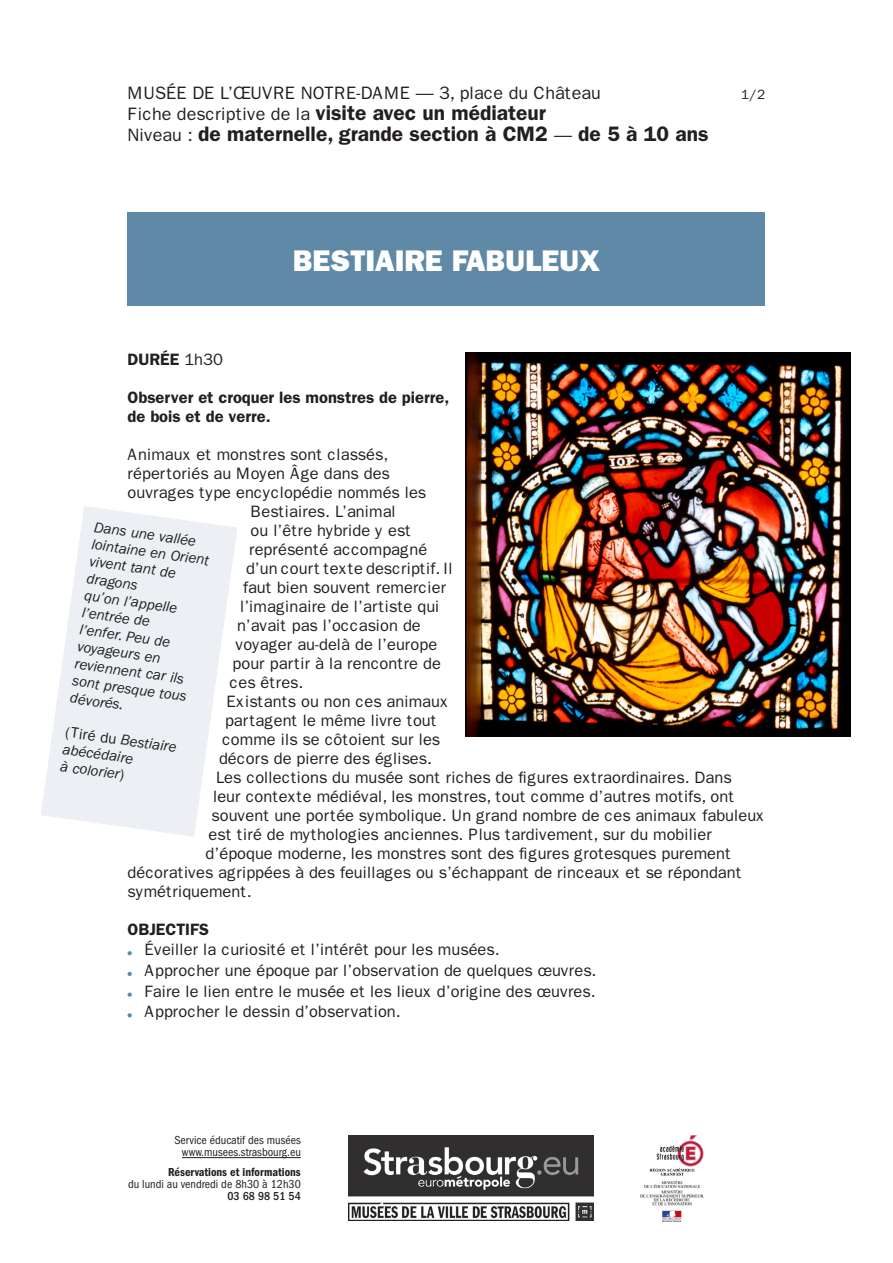
<style>
.page{position:relative;width:893px;height:1263px;background:#fff}
.page>*{position:absolute;margin:0;border:0;box-sizing:border-box;transform-origin:0 0}
.t1{font:800 30px "Franklin Gothic";color:#fff}
.t2{font:600 21px "Franklin Gothic";color:#231f20}
.t3{font:18px "Franklin Gothic";color:#231f20}
.t4{font:16.5px "Franklin Gothic";color:#231f20}
.t5{font:600 16.5px "Franklin Gothic";color:#231f20}
.t6{font:italic 15px/17.2px "Franklin Gothic";color:#231f20}
.t7{font:13.5px "Franklin Gothic";color:#231f20}
.t8{font:condensed 12px "Franklin Gothic";color:#231f20}
.t9{font:600 condensed 12px "Franklin Gothic";color:#231f20}
.t10{font:500 condensed 12px "Franklin Gothic";color:#231f20}
.s1{font-weight:400;font-size:18px}
.s2{font-weight:400}
.s3{font-style:normal}
</style>
<div class="page">
<div style="left:128px;top:213px;width:637px;height:93px;background:#6089a7"></div>
<svg style="left:128px;top:951px;width:4px;height:4px"></svg>
<svg style="left:128px;top:972px;width:4px;height:4px"></svg>
<svg style="left:128px;top:992px;width:4px;height:5px"></svg>
<svg style="left:128px;top:1013px;width:4px;height:4px"></svg>
<svg style="left:41px;top:506px;width:196px;height:331px;fill:#eceff3"></svg>
<img style="left:466px;top:353px;width:384px;height:384px">
<img style="left:349px;top:1135px;width:244px;height:85px">
<img style="left:641px;top:1135px;width:63px;height:86px">
<hr style="left:182px;top:1157px;width:119px;height:1px;background:#231f20">
<p class="t3" style="left:128px;top:82px;width:475px">MUSÉE DE L’ŒUVRE NOTRE-DAME — 3, place du Château</p>
<p class="t7" style="left:741px;top:86px;width:26px">1/2</p>
<p class="t2" style="left:128px;top:100px;width:420px"><span class="s1">Fiche descriptive de la</span> visite avec un médiateur</p>
<p class="t2" style="left:128px;top:121px;width:582px"><span class="s1">Niveau :</span> de maternelle, grande section à CM2 <span class="s1">—</span> de 5 à 10 ans</p>
<p class="t1" style="left:293px;top:243px;width:309px">BESTIAIRE FABULEUX</p>
<p class="t5" style="left:128px;top:350px;width:97px">DURÉE <span class="s2">1h30</span></p>
<p class="t5" style="left:128px;top:388px;width:323px">Observer et croquer les monstres de pierre,</p>
<p class="t5" style="left:128px;top:407px;width:145px">de bois et de verre.</p>
<p class="t4" style="left:128px;top:445px;width:262px">Animaux et monstres sont classés,</p>
<p class="t4" style="left:128px;top:464px;width:264px">répertoriés au Moyen Âge dans des</p>
<p class="t4" style="left:128px;top:483px;width:300px">ouvrages type encyclopédie nommés les</p>
<p class="t4" style="left:251px;top:502px;width:147px">Bestiaires. L’animal</p>
<p class="t4" style="left:251px;top:521px;width:162px">ou l’être hybride y est</p>
<p class="t4" style="left:249px;top:540px;width:180px">représenté accompagné</p>
<p class="t4" style="left:246px;top:559px;width:208px">d’un court texte descriptif. Il</p>
<p class="t4" style="left:243px;top:578px;width:205px">faut bien souvent remercier</p>
<p class="t4" style="left:240px;top:597px;width:201px">l’imaginaire de l’artiste qui</p>
<p class="t4" style="left:237px;top:616px;width:185px">n’avait pas l’occasion de</p>
<p class="t4" style="left:236px;top:635px;width:203px">voyager au-delà de l’europe</p>
<p class="t4" style="left:233px;top:654px;width:210px">pour partir à la rencontre de</p>
<p class="t4" style="left:230px;top:673px;width:75px">ces êtres.</p>
<p class="t4" style="left:227px;top:692px;width:224px">Existants ou non ces animaux</p>
<p class="t4" style="left:225px;top:711px;width:214px">partagent le même livre tout</p>
<p class="t4" style="left:222px;top:730px;width:220px">comme ils se côtoient sur les</p>
<p class="t4" style="left:219px;top:749px;width:215px">décors de pierre des églises.</p>
<p class="t4" style="left:216px;top:768px;width:517px">Les collections du musée sont riches de figures extraordinaires. Dans</p>
<p class="t4" style="left:213px;top:787px;width:523px">leur contexte médiéval, les monstres, tout comme d’autres motifs, ont</p>
<p class="t4" style="left:212px;top:806px;width:555px">souvent une portée symbolique. Un grand nombre de ces animaux fabuleux</p>
<p class="t4" style="left:209px;top:825px;width:505px">est tiré de mythologies anciennes. Plus tardivement, sur du mobilier</p>
<p class="t4" style="left:206px;top:844px;width:527px">d’époque moderne, les monstres sont des figures grotesques purement</p>
<p class="t4" style="left:128px;top:863px;width:616px">décoratives agrippées à des feuillages ou s’échappant de rinceaux et se répondant</p>
<p class="t4" style="left:128px;top:882px;width:126px">symétriquement.</p>
<p class="t5" style="left:128px;top:919px;width:83px">OBJECTIFS</p>
<p class="t4" style="left:145px;top:940px;width:357px">Éveiller la curiosité et l’intérêt pour les musées.</p>
<p class="t4" style="left:145px;top:961px;width:453px">Approcher une époque par l’observation de quelques œuvres.</p>
<p class="t4" style="left:145px;top:982px;width:453px">Faire le lien entre le musée et les lieux d’origine des œuvres.</p>
<p class="t4" style="left:145px;top:1002px;width:258px">Approcher le dessin d’observation.</p>
<p class="t6" style="left:95px;top:518px;width:104px;rotate:8deg">Dans une vallée</p>
<p class="t6" style="left:93px;top:535px;width:120px;rotate:8deg">lointaine en Orient</p>
<p class="t6" style="left:91px;top:552px;width:89px;rotate:8deg">vivent tant de dragons</p>
<p class="t6" style="left:86px;top:587px;width:95px;rotate:8deg">qu’on l’appelle</p>
<p class="t6" style="left:83px;top:604px;width:70px;rotate:8deg">l’entrée de</p>
<p class="t6" style="left:81px;top:621px;width:93px;rotate:8deg">l’enfer. Peu de</p>
<p class="t6" style="left:79px;top:638px;width:86px;rotate:8deg">voyageurs en</p>
<p class="t6" style="left:76px;top:655px;width:112px;rotate:8deg">reviennent car ils</p>
<p class="t6" style="left:74px;top:672px;width:117px;rotate:8deg">sont presque tous</p>
<p class="t6" style="left:71px;top:689px;width:55px;rotate:8deg">dévorés.</p>
<p class="t6" style="left:67px;top:723px;width:114px;rotate:8deg"><span class="s3">(Tiré du</span> Bestiaire abécédaire</p>
<p class="t6" style="left:62px;top:757px;width:67px;rotate:8deg">à colorier<span class="s3">)</span></p>
<p class="t8" style="left:175px;top:1134px;width:128px">Service éducatif des musées</p>
<p class="t8" style="left:182px;top:1146px;width:120px">www.musees.strasbourg.eu</p>
<p class="t9" style="left:168px;top:1165px;width:134px">Réservations et informations</p>
<p class="t8" style="left:128px;top:1177px;width:174px">du lundi au vendredi de 8h30 à 12h30</p>
<p class="t10" style="left:228px;top:1189px;width:75px">03 68 98 51 54</p>
</div>
